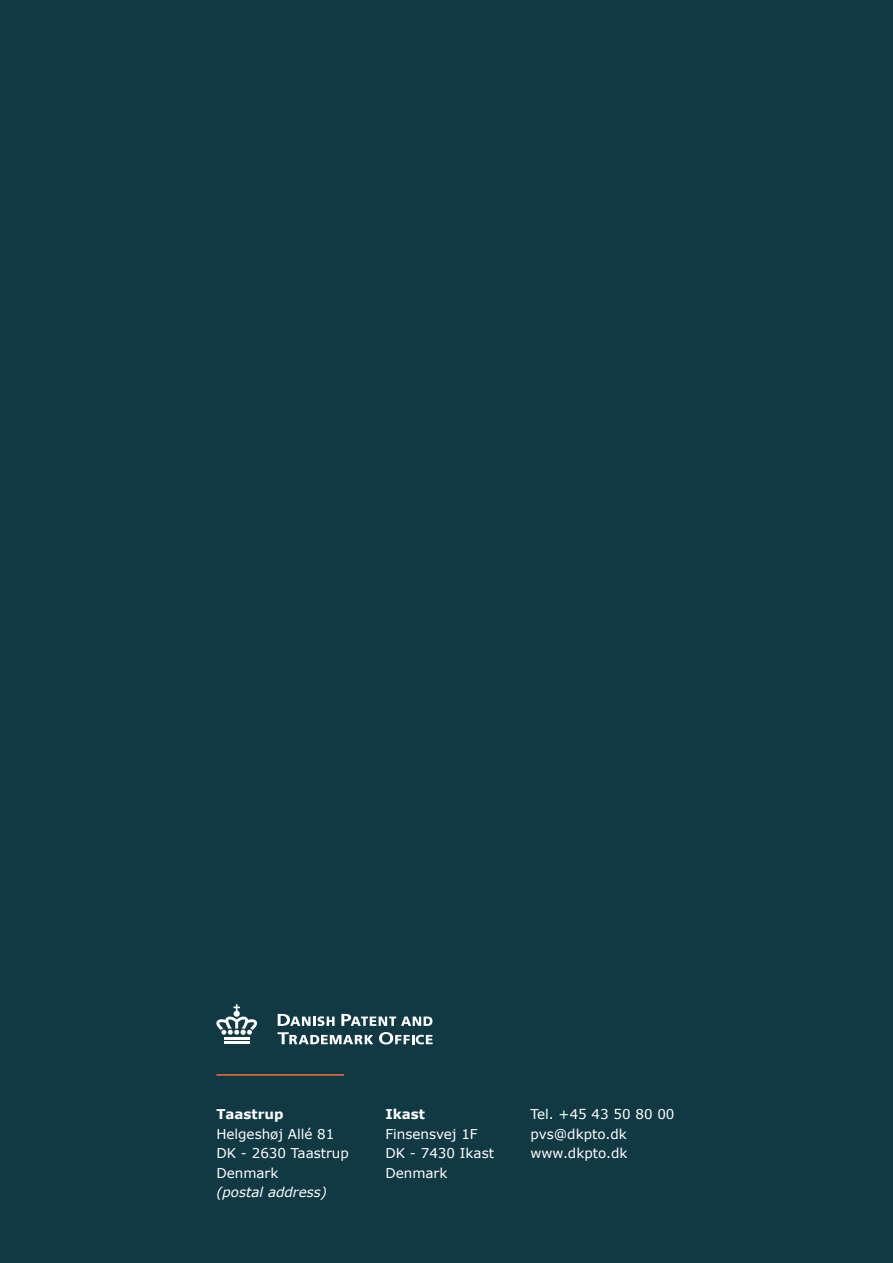
<style>
.page{position:relative;width:893px;height:1263px;background:#103944}
.page>*{position:absolute;margin:0;border:0;box-sizing:border-box;transform-origin:0 0}
.t1{font:13.5px "Verdana";color:#fff}
.t2{font:italic 13.5px "Verdana";color:#fff}
.t3{font:700 13.5px "Verdana";color:#fff}
</style>
<div class="page">
<hr style="left:216px;top:1074px;width:128px;height:2px;background:#f36e31">
<hr style="left:224px;top:1037px;width:26px;height:3px;background:#fff">
<hr style="left:224px;top:1042px;width:26px;height:2px;background:#fff">
<svg style="left:216px;top:1004px;width:41px;height:31px"></svg>
<svg style="left:278px;top:1014px;width:57px;height:12px"></svg>
<svg style="left:341px;top:1014px;width:91px;height:12px"></svg>
<svg style="left:278px;top:1032px;width:95px;height:12px"></svg>
<svg style="left:379px;top:1032px;width:54px;height:12px"></svg>
<p class="t3" style="left:216px;top:1105px;width:69px">Taastrup</p>
<p class="t1" style="left:216px;top:1125px;width:120px">Helgeshøj Allé 81</p>
<p class="t1" style="left:216px;top:1145px;width:134px">DK - 2630 Taastrup</p>
<p class="t1" style="left:216px;top:1164px;width:64px">Denmark</p>
<p class="t2" style="left:216px;top:1183px;width:112px">(postal address)</p>
<p class="t3" style="left:385px;top:1105px;width:41px">Ikast</p>
<p class="t1" style="left:385px;top:1125px;width:94px">Finsensvej 1F</p>
<p class="t1" style="left:385px;top:1144px;width:110px">DK - 7430 Ikast</p>
<p class="t1" style="left:385px;top:1164px;width:64px">Denmark</p>
<p class="t1" style="left:530px;top:1105px;width:146px">Tel. +45 43 50 80 00</p>
<p class="t1" style="left:530px;top:1125px;width:98px">pvs@dkpto.dk</p>
<p class="t1" style="left:530px;top:1144px;width:99px">www.dkpto.dk</p>
</div>
